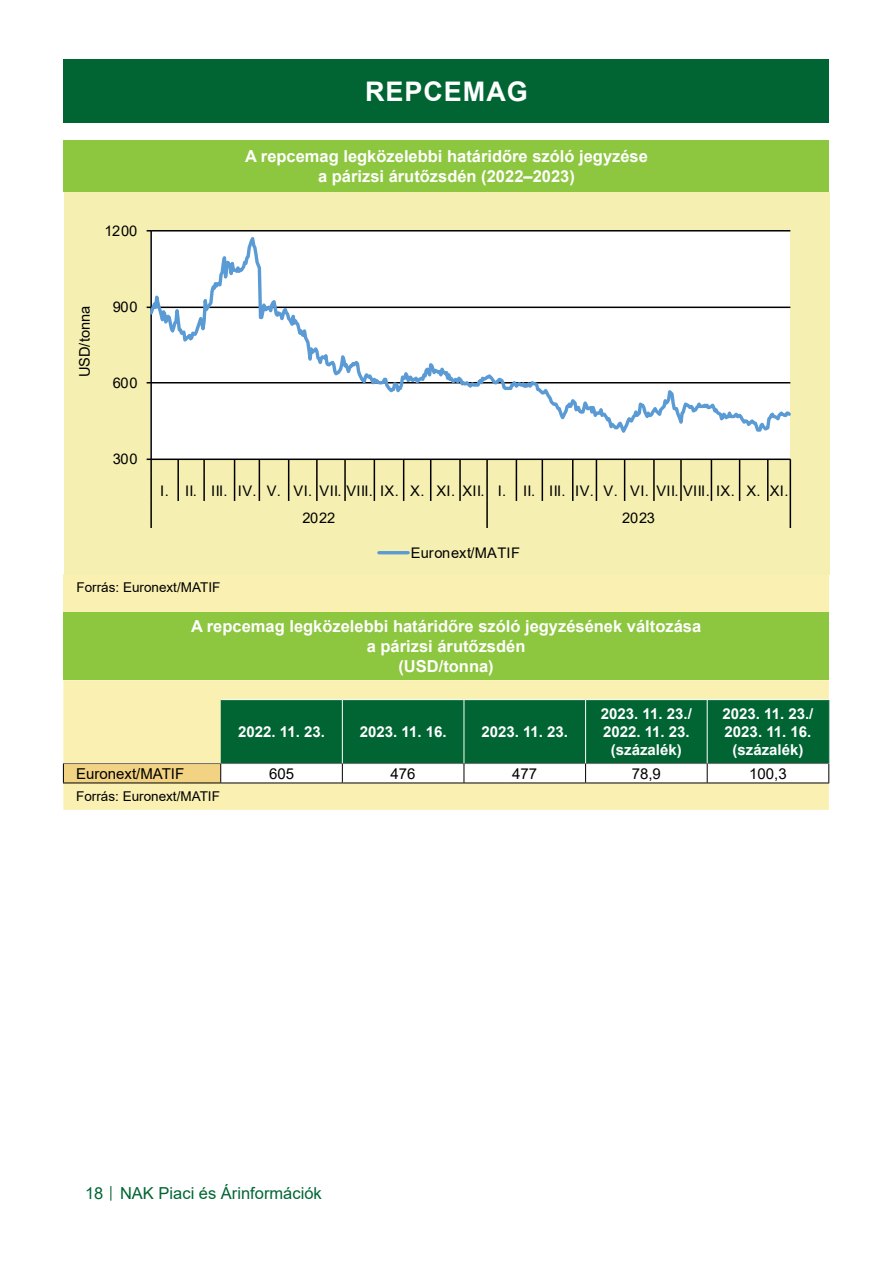
<style>
.page{position:relative;width:893px;height:1263px;background:#fff}
.page>*{position:absolute;margin:0;border:0;box-sizing:border-box;transform-origin:0 0}
.t1{font:700 27px "Arial";letter-spacing:.035em;color:#fff}
.t2{font:700 16.5px/19.8px "Arial";color:#fff;text-align:center}
.t3{font:16.5px "Arial";color:#006533}
.t4{font:700 15px/18px "Arial";color:#fff;text-align:center}
.t5{font:15px "Arial";color:#000}
.t6{font:14.7px/27px "Arial";letter-spacing:.025em;color:#000}
.t7{font:14.7px "Arial";letter-spacing:-.02em;color:#000}
.t8{font:13.5px "Arial";color:#000}
.s1{font-size:12px}
</style>
<div class="page">
<div style="left:64px;top:60px;width:765px;height:63px;background:#006533"></div>
<div style="left:63px;top:611px;width:766px;height:69px;background:#8dc63f"></div>
<div style="left:63px;top:680px;width:766px;height:130px;background:#faf0b1"></div>
<div style="left:63px;top:763px;width:158px;height:20px;background:#f2d383"></div>
<hr style="left:221px;top:699px;width:121px;height:1px;background:#fff">
<hr style="left:342px;top:699px;width:122px;height:1px;background:#fff">
<hr style="left:464px;top:699px;width:122px;height:1px;background:#fff">
<hr style="left:586px;top:699px;width:121px;height:1px;background:#fff">
<hr style="left:707px;top:699px;width:122px;height:1px;background:#fff">
<hr style="left:63px;top:763px;width:158px;height:1px;background:#706f6f">
<svg style="left:63px;top:764px;width:1px;height:19px"></svg>
<svg style="left:220px;top:700px;width:609px;height:83px"></svg>
<hr style="left:63px;top:783px;width:158px;height:1px;background:#000">
<hr style="left:221px;top:783px;width:121px;height:1px;background:#000">
<hr style="left:342px;top:783px;width:122px;height:1px;background:#000">
<hr style="left:464px;top:783px;width:122px;height:1px;background:#000">
<hr style="left:586px;top:783px;width:121px;height:1px;background:#000">
<hr style="left:707px;top:783px;width:122px;height:1px;background:#000">
<div style="left:64px;top:140px;width:765px;height:51px;background:#8dc63f"></div>
<div style="left:64px;top:574px;width:765px;height:37px;background:#faf0b1"></div>
<div style="left:64px;top:192px;width:765px;height:382px;background:#f5f0b1"></div>
<div style="left:151px;top:231px;width:639px;height:228px;background:#fff"></div>
<hr style="left:150px;top:231px;width:2px;height:228px;background:#000">
<hr style="left:151px;top:458px;width:639px;height:2px;background:#000">
<svg style="left:147px;top:458px;width:5px;height:16px"></svg>
<svg style="left:177px;top:460px;width:2px;height:14px"></svg>
<svg style="left:203px;top:460px;width:2px;height:14px"></svg>
<svg style="left:316px;top:460px;width:2px;height:14px"></svg>
<svg style="left:344px;top:460px;width:2px;height:14px"></svg>
<svg style="left:459px;top:460px;width:2px;height:14px"></svg>
<svg style="left:486px;top:460px;width:2px;height:14px"></svg>
<svg style="left:653px;top:460px;width:2px;height:14px"></svg>
<svg style="left:680px;top:460px;width:2px;height:14px"></svg>
<hr style="left:150px;top:474px;width:2px;height:27px;background:#000">
<hr style="left:177px;top:474px;width:2px;height:27px;background:#000">
<hr style="left:203px;top:474px;width:2px;height:27px;background:#000">
<svg style="left:234px;top:460px;width:1px;height:41px"></svg>
<svg style="left:259px;top:460px;width:1px;height:41px"></svg>
<svg style="left:288px;top:460px;width:1px;height:41px"></svg>
<hr style="left:316px;top:474px;width:2px;height:27px;background:#000">
<hr style="left:344px;top:474px;width:2px;height:27px;background:#000">
<svg style="left:374px;top:460px;width:1px;height:41px"></svg>
<svg style="left:403px;top:460px;width:1px;height:41px"></svg>
<svg style="left:430px;top:460px;width:1px;height:41px"></svg>
<hr style="left:459px;top:474px;width:2px;height:27px;background:#000">
<hr style="left:486px;top:474px;width:2px;height:27px;background:#000">
<svg style="left:516px;top:460px;width:1px;height:41px"></svg>
<svg style="left:542px;top:460px;width:1px;height:41px"></svg>
<svg style="left:572px;top:460px;width:1px;height:41px"></svg>
<svg style="left:596px;top:460px;width:1px;height:41px"></svg>
<svg style="left:624px;top:460px;width:1px;height:41px"></svg>
<hr style="left:653px;top:474px;width:2px;height:27px;background:#000">
<hr style="left:680px;top:474px;width:2px;height:27px;background:#000">
<svg style="left:711px;top:460px;width:1px;height:41px"></svg>
<svg style="left:739px;top:460px;width:1px;height:41px"></svg>
<svg style="left:767px;top:460px;width:1px;height:41px"></svg>
<hr style="left:150px;top:501px;width:2px;height:27px;background:#000">
<hr style="left:486px;top:501px;width:2px;height:27px;background:#000">
<svg style="left:790px;top:459px;width:1px;height:69px"></svg>
<svg style="left:151px;top:230px;width:640px;height:209px"></svg>
<hr style="left:379px;top:551px;width:29px;height:3px;background:#5b9bd5">
<h1 class="t1" style="left:365px;top:73px;width:164px">REPCEMAG</h1>
<p class="t6" style="left:104px;top:217px;width:34px">1200</p>
<p class="t2" style="left:245px;top:146px;width:404px">A repcemag legközelebbi határidőre szóló jegyzése a párizsi árutőzsdén (2022–2023)</p>
<p class="t7" style="left:75px;top:377px;width:73px;rotate:-90deg">USD/tonna</p>
<p class="t6" style="left:113px;top:293px;width:27px">900</p>
<p class="t6" style="left:113px;top:369px;width:27px">600</p>
<p class="t6" style="left:113px;top:445px;width:27px">300</p>
<p class="t6" style="left:302px;top:477px;width:488px;text-indent:-142px">I. II. III. IV. V. VI. VII. VIII. IX. X. XI. XII. I. II. III. IV. V. VI. VII. VIII. IX. X. XI.<br>2022</p>
<p class="t6" style="left:622px;top:504px;width:34px">2023</p>
<p class="t6" style="left:411px;top:539px;width:111px">Euronext/MATIF</p>
<p class="t8" style="left:77px;top:578px;width:145px">Forrás: Euronext/MATIF</p>
<p class="t2" style="left:191px;top:616px;width:512px">A repcemag legközelebbi határidőre szóló jegyzésének változása a párizsi árutőzsdén<br>(USD/tonna)</p>
<p class="t4" style="left:238px;top:723px;width:88px">2022. 11. 23.</p>
<p class="t4" style="left:360px;top:723px;width:88px">2023. 11. 16.</p>
<p class="t4" style="left:481px;top:723px;width:88px">2023. 11. 23.</p>
<p class="t4" style="left:601px;top:705px;width:92px">2023. 11. 23./<br>2022. 11. 23. (százalék)</p>
<p class="t4" style="left:722px;top:705px;width:92px">2023. 11. 23./<br>2023. 11. 16. (százalék)</p>
<p class="t5" style="left:76px;top:763px;width:110px">Euronext/MATIF</p>
<p class="t5" style="left:269px;top:763px;width:27px">605</p>
<p class="t5" style="left:391px;top:763px;width:27px">476</p>
<p class="t5" style="left:512px;top:763px;width:27px">477</p>
<p class="t5" style="left:632px;top:763px;width:31px">78,9</p>
<p class="t5" style="left:749px;top:763px;width:39px">100,3</p>
<p class="t8" style="left:76px;top:787px;width:145px">Forrás: Euronext/MATIF</p>
<p class="t3" style="left:85px;top:1182px;width:238px">18 <span class="s1">│</span> NAK Piaci és Árinformációk</p>
</div>
